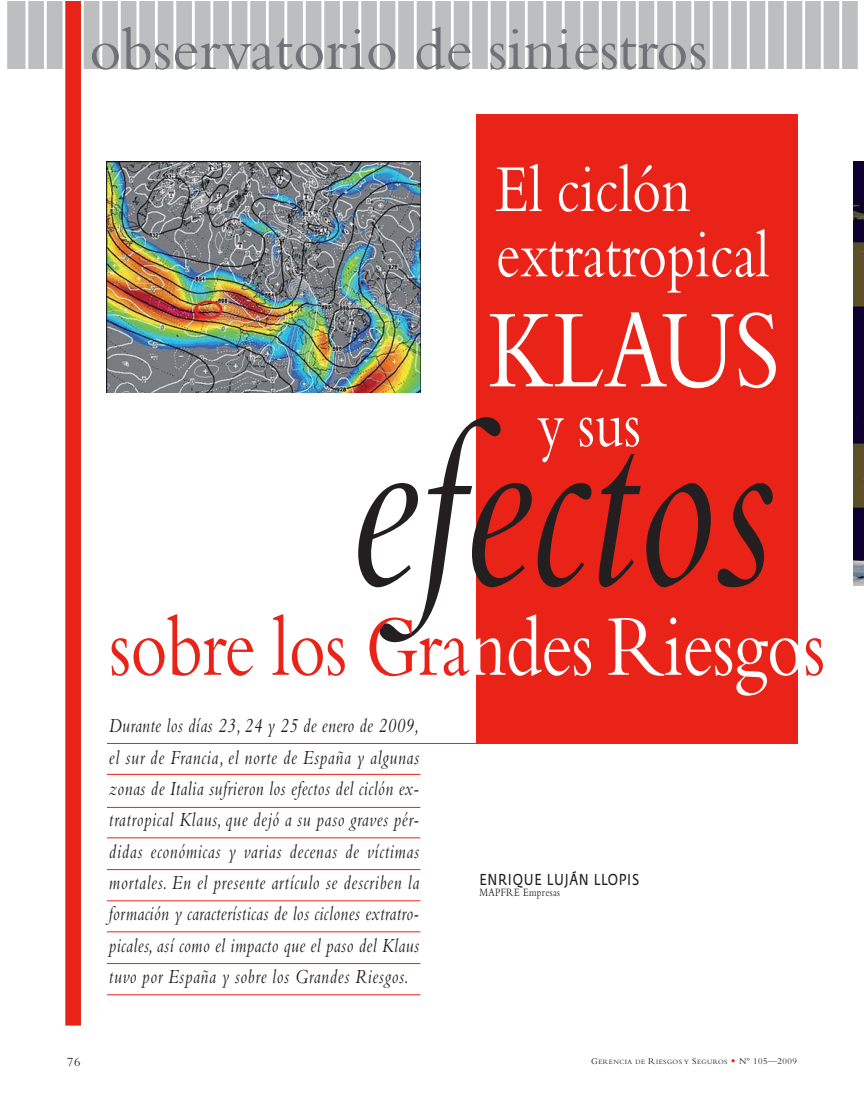
<style>
.page{position:relative;width:864px;height:1099px;background:#fff}
.page>*{position:absolute;margin:0;border:0;box-sizing:border-box;transform-origin:0 0}
.t1{font:italic 248.25px "Bembo";color:#231f20;scale:.8 1}
.t2{font:116.1px "Bembo";color:#fff;scale:.8 1}
.t3{font:89.85px "Bembo";letter-spacing:-.01em;color:#e92317;scale:.8 1}
.t4{font:69.9px/65.2px "Bembo";color:#fff;scale:.8 1}
.t5{font:62.7px "Bembo";color:#6f7276}
.t6{font:italic 20.85px/31.3px "Bembo";letter-spacing:.045em;color:#231f20;text-align:justify;scale:.8 1}
.t7{font:15.6px "Fedra Sans";letter-spacing:.06em;color:#231f20;scale:.8 1}
.t8{font:13.05px "Bembo";color:#231f20}
.t9{font:11.7px "Bembo";letter-spacing:.045em;color:#231f20;scale:.8 1}
.t10{font:6.9px "Bembo";letter-spacing:.065em;color:#231f20}
.s1{color:#fff}
.s2{font-size:9.15px}
.s3{font-family:"Goudy";font-size:9.15px;color:#e92317}
</style>
<div class="page">
<hr style="left:107px;top:743px;width:621px;height:1px;background:#e92317">
<div style="left:7px;top:1px;width:18px;height:68px;background:#bdbec0"></div>
<div style="left:28px;top:1px;width:16px;height:68px;background:#bdbec0"></div>
<div style="left:47px;top:1px;width:15px;height:68px;background:#bdbec0"></div>
<div style="left:65px;top:1px;width:16px;height:1024px;background:#e92317"></div>
<div style="left:84px;top:1px;width:15px;height:68px;background:#bdbec0"></div>
<div style="left:102px;top:1px;width:16px;height:68px;background:#bdbec0"></div>
<div style="left:121px;top:1px;width:15px;height:68px;background:#bdbec0"></div>
<div style="left:139px;top:1px;width:16px;height:68px;background:#bdbec0"></div>
<div style="left:158px;top:1px;width:15px;height:68px;background:#bdbec0"></div>
<div style="left:176px;top:1px;width:16px;height:68px;background:#bdbec0"></div>
<div style="left:195px;top:1px;width:15px;height:68px;background:#bdbec0"></div>
<div style="left:213px;top:1px;width:16px;height:68px;background:#bdbec0"></div>
<div style="left:232px;top:1px;width:15px;height:68px;background:#bdbec0"></div>
<div style="left:250px;top:1px;width:16px;height:68px;background:#bdbec0"></div>
<div style="left:269px;top:1px;width:15px;height:68px;background:#bdbec0"></div>
<div style="left:287px;top:1px;width:16px;height:68px;background:#bdbec0"></div>
<div style="left:306px;top:1px;width:15px;height:68px;background:#bdbec0"></div>
<div style="left:324px;top:1px;width:16px;height:68px;background:#bdbec0"></div>
<div style="left:343px;top:1px;width:15px;height:68px;background:#bdbec0"></div>
<div style="left:361px;top:1px;width:16px;height:68px;background:#bdbec0"></div>
<div style="left:380px;top:1px;width:15px;height:68px;background:#bdbec0"></div>
<div style="left:398px;top:1px;width:16px;height:68px;background:#bdbec0"></div>
<div style="left:417px;top:1px;width:15px;height:68px;background:#bdbec0"></div>
<div style="left:435px;top:1px;width:16px;height:68px;background:#bdbec0"></div>
<div style="left:454px;top:1px;width:15px;height:68px;background:#bdbec0"></div>
<div style="left:472px;top:1px;width:16px;height:68px;background:#bdbec0"></div>
<div style="left:491px;top:1px;width:15px;height:68px;background:#bdbec0"></div>
<div style="left:509px;top:1px;width:16px;height:68px;background:#bdbec0"></div>
<div style="left:528px;top:1px;width:15px;height:68px;background:#bdbec0"></div>
<div style="left:546px;top:1px;width:16px;height:68px;background:#bdbec0"></div>
<div style="left:565px;top:1px;width:15px;height:68px;background:#bdbec0"></div>
<div style="left:583px;top:1px;width:16px;height:68px;background:#bdbec0"></div>
<div style="left:602px;top:1px;width:15px;height:68px;background:#bdbec0"></div>
<div style="left:620px;top:1px;width:16px;height:68px;background:#bdbec0"></div>
<div style="left:639px;top:1px;width:15px;height:68px;background:#bdbec0"></div>
<div style="left:657px;top:1px;width:16px;height:68px;background:#bdbec0"></div>
<div style="left:676px;top:1px;width:15px;height:68px;background:#bdbec0"></div>
<div style="left:694px;top:1px;width:16px;height:68px;background:#bdbec0"></div>
<div style="left:713px;top:1px;width:15px;height:68px;background:#bdbec0"></div>
<div style="left:731px;top:1px;width:16px;height:68px;background:#bdbec0"></div>
<div style="left:750px;top:1px;width:15px;height:68px;background:#bdbec0"></div>
<div style="left:768px;top:1px;width:16px;height:68px;background:#bdbec0"></div>
<div style="left:787px;top:1px;width:15px;height:68px;background:#bdbec0"></div>
<div style="left:805px;top:1px;width:16px;height:68px;background:#bdbec0"></div>
<div style="left:842px;top:1px;width:16px;height:68px;background:#bdbec0"></div>
<div style="left:824px;top:1px;width:15px;height:68px;background:#bdbec0"></div>
<img style="left:107px;top:162px;width:313px;height:231px">
<img style="left:854px;top:162px;width:10px;height:424px">
<div style="left:476px;top:114px;width:322px;height:629px;background:#e92317"></div>
<hr style="left:107px;top:774px;width:313px;height:1px;background:#e92317">
<hr style="left:107px;top:807px;width:313px;height:1px;background:#e92317">
<hr style="left:107px;top:837px;width:313px;height:1px;background:#e92317">
<hr style="left:107px;top:869px;width:313px;height:1px;background:#e92317">
<hr style="left:107px;top:900px;width:313px;height:1px;background:#e92317">
<hr style="left:107px;top:931px;width:313px;height:1px;background:#e92317">
<hr style="left:107px;top:963px;width:313px;height:1px;background:#e92317">
<hr style="left:107px;top:994px;width:313px;height:1px;background:#e92317">
<h3 class="t5" style="left:89px;top:27px;width:620px">observatorio de siniestros</h3>
<h3 class="t4" style="left:496px;top:163px;width:343px">El ciclón extratropical</h3>
<h2 class="t2" style="left:488px;top:308px;width:366px">KLAUS</h2>
<h1 class="t1" style="left:348px;top:417px;width:534px">efectos</h1>
<h3 class="t4" style="left:538px;top:398px;width:130px">y sus</h3>
<h3 class="t3" style="left:109px;top:614px;width:896px">sobre los Gra<span class="s1">ndes Riesgo</span>s</h3>
<p class="t6" style="left:109px;top:712px;width:389px">Durante los días 23, 24 y 25 de enero de 2009, el sur de Francia, el norte de España y algunas zonas de Italia sufrieron los efectos del ciclón ex&shy;tratropical Klaus, que dejó a su paso graves pér&shy;didas económicas y varias decenas de víctimas mortales. En el presente artículo se describen la formación y características de los ciclones extratro&shy;picales, así como el impacto que el paso del Klaus tuvo por España y sobre los Grandes Riesgos.</p>
<p class="t7" style="left:479px;top:873px;width:201px">ENRIQUE LUJÁN LLOPIS</p>
<p class="t9" style="left:479px;top:888px;width:102px">MAPFRE Empresas</p>
<p class="t8" style="left:67px;top:1057px;width:15px">76</p>
<p class="t10" style="left:591px;top:1059px;width:207px"><span class="s2">G</span>ERENCIA DE <span class="s2">R</span>IESGOS Y <span class="s2">S</span>EGUROS <span class="s3">•</span> <span class="s2">Nº 105—2009</span></p>
</div>
